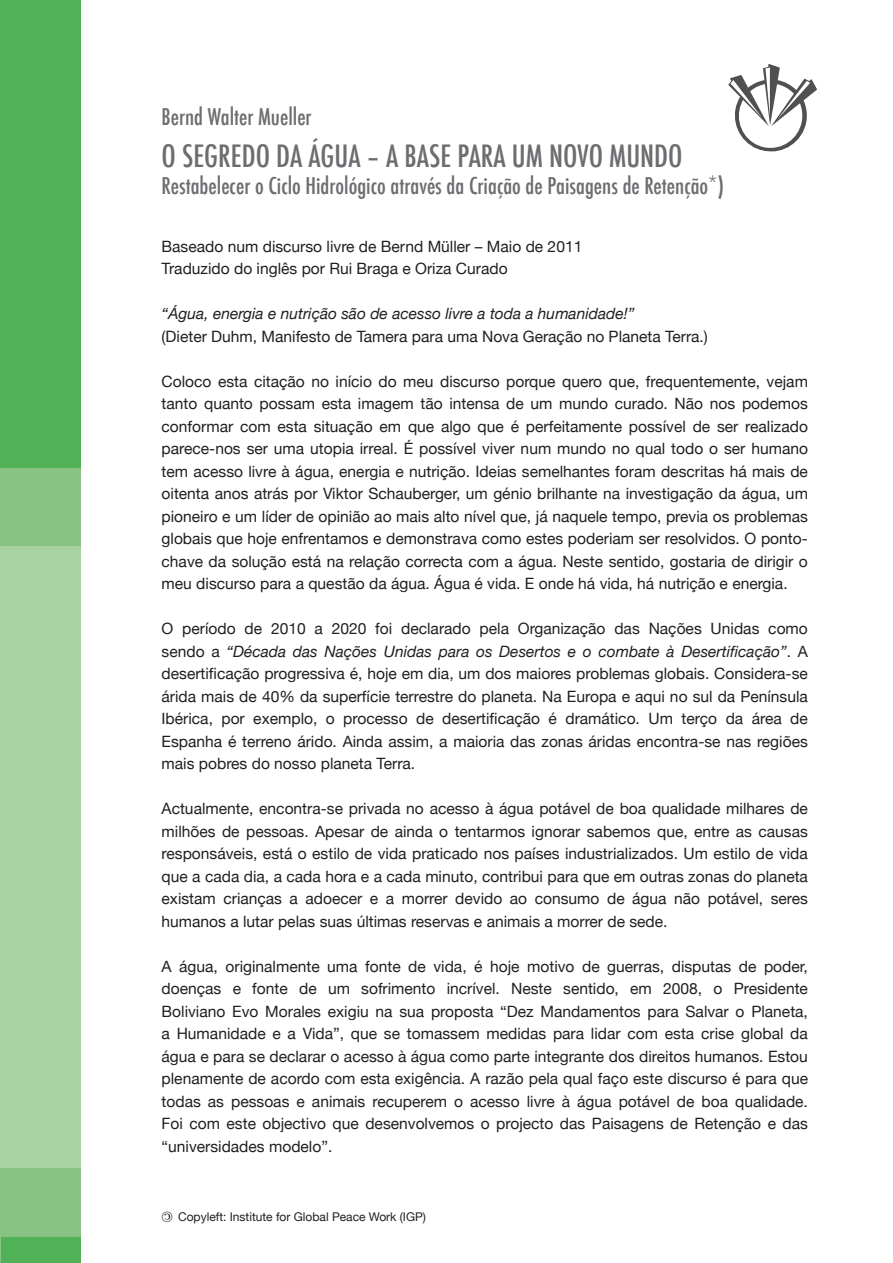
<style>
.page{position:relative;width:893px;height:1263px;background:#fff}
.page>*{position:absolute;margin:0;border:0;box-sizing:border-box;transform-origin:0 0}
.Head{font:500 condensed 30px "Futura";color:#6c6d70}
.Subhead{font:500 condensed 22.5px "Futura";color:#6c6d70}
.Autor{font:500 condensed 22.5px "Futura";color:#6c6d70}
.Text{font:15.6px/22.5px "Helvetica Neue";color:#231f20;text-align:justify}
.Text_Kursiv{font:italic 15.6px "Helvetica Neue";color:#231f20}
.Paragraph_Style_1{font:12px "Helvetica Neue";color:#231f20}
.s1{font-style:italic}
</style>
<div class="page">
<div style="left:0;top:445px;width:81px;height:101px;background:#88c384"></div>
<div style="left:0;top:0;width:81px;height:467px;background:#50b156"></div>
<div style="left:0;top:1168px;width:81px;height:95px;background:#88c384"></div>
<div style="left:0;top:546px;width:81px;height:622px;background:#a9d2a3"></div>
<div style="left:1px;top:1237px;width:80px;height:26px;background:#50b156"></div>
<svg style="left:728px;top:64px;width:89px;height:88px"></svg>
<p class="Autor" style="left:162px;top:102px;width:152px">Bernd Walter Mueller</p>
<p class="Head" style="left:162px;top:137px;width:522px">O SEGREDO DA ÁGUA – A BASE PARA UM NOVO MUNDO</p>
<p class="Subhead" style="left:162px;top:171px;width:564px">Restabelecer o Ciclo Hidrológico através da Criação de Paisagens de Retenção*)</p>
<p class="Text" style="left:162px;top:235px;width:422px">Baseado num discurso livre de Bernd Müller – Maio de 2011</p>
<p class="Text" style="left:162px;top:257px;width:348px">Traduzido do inglês por Rui Braga e Oriza Curado</p>
<p class="Text_Kursiv" style="left:162px;top:304px;width:474px">“Água, energia e nutrição são de acesso livre a toda a humanidade!”</p>
<p class="Text" style="left:162px;top:325px;width:548px">(Dieter Duhm, Manifesto de Tamera para uma Nova Geração no Planeta Terra.)</p>
<p class="Text" style="left:162px;top:370px;width:648px">Coloco esta citação no início do meu discurso porque quero que, frequentemente, vejam tanto quanto possam esta imagem tão intensa de um mundo curado. Não nos podemos conformar com esta situação em que algo que é perfeitamente possível de ser realizado parece-nos ser uma utopia irreal. É possível viver num mundo no qual todo o ser humano tem acesso livre à água, energia e nutrição. Ideias semelhantes foram descritas há mais de oitenta anos atrás por Viktor Schauberger, um génio brilhante na investigação da água, um pioneiro e um líder de opinião ao mais alto nível que, já naquele tempo, previa os problemas globais que hoje enfrentamos e demonstrava como estes poderiam ser resolvidos. O ponto&shy;chave da solução está na relação correcta com a água. Neste sentido, gostaria de dirigir o meu discurso para a questão da água. Água é vida. E onde há vida, há nutrição e energia.</p>
<p class="Text" style="left:162px;top:617px;width:648px">O período de 2010 a 2020 foi declarado pela Organização das Nações Unidas como sendo a <span class="s1">“Década das Nações Unidas para os Desertos e o combate à Desertificação”</span>. A desertificação progressiva é, hoje em dia, um dos maiores problemas globais. Considera-se árida mais de 40% da superfície terrestre do planeta. Na Europa e aqui no sul da Península Ibérica, por exemplo, o processo de desertificação é dramático. Um terço da área de Espanha é terreno árido. Ainda assim, a maioria das zonas áridas encontra-se nas regiões mais pobres do nosso planeta Terra.</p>
<p class="Text" style="left:162px;top:797px;width:648px">Actualmente, encontra-se privada no acesso à água potável de boa qualidade milhares de milhões de pessoas. Apesar de ainda o tentarmos ignorar sabemos que, entre as causas responsáveis, está o estilo de vida praticado nos países industrializados. Um estilo de vida que a cada dia, a cada hora e a cada minuto, contribui para que em outras zonas do planeta existam crianças a adoecer e a morrer devido ao consumo de água não potável, seres humanos a lutar pelas suas últimas reservas e animais a morrer de sede.</p>
<p class="Text" style="left:162px;top:955px;width:648px">A água, originalmente uma fonte de vida, é hoje motivo de guerras, disputas de poder, doenças e fonte de um sofrimento incrível. Neste sentido, em 2008, o Presidente Boliviano Evo Morales exigiu na sua proposta “Dez Mandamentos para Salvar o Planeta, a Humanidade e a Vida”, que se tomassem medidas para lidar com esta crise global da água e para se declarar o acesso à água como parte integrante dos direitos humanos. Estou plenamente de acordo com esta exigência. A razão pela qual faço este discurso é para que todas as pessoas e animais recuperem o acesso livre à água potável de boa qualidade.<br>Foi com este objectivo que desenvolvemos o projecto das Paisagens de Retenção e das “universidades modelo”.</p>
<p class="Paragraph_Style_1" style="left:178px;top:1210px;width:249px">Copyleft: Institute for Global Peace Work (IGP)</p>
</div>
